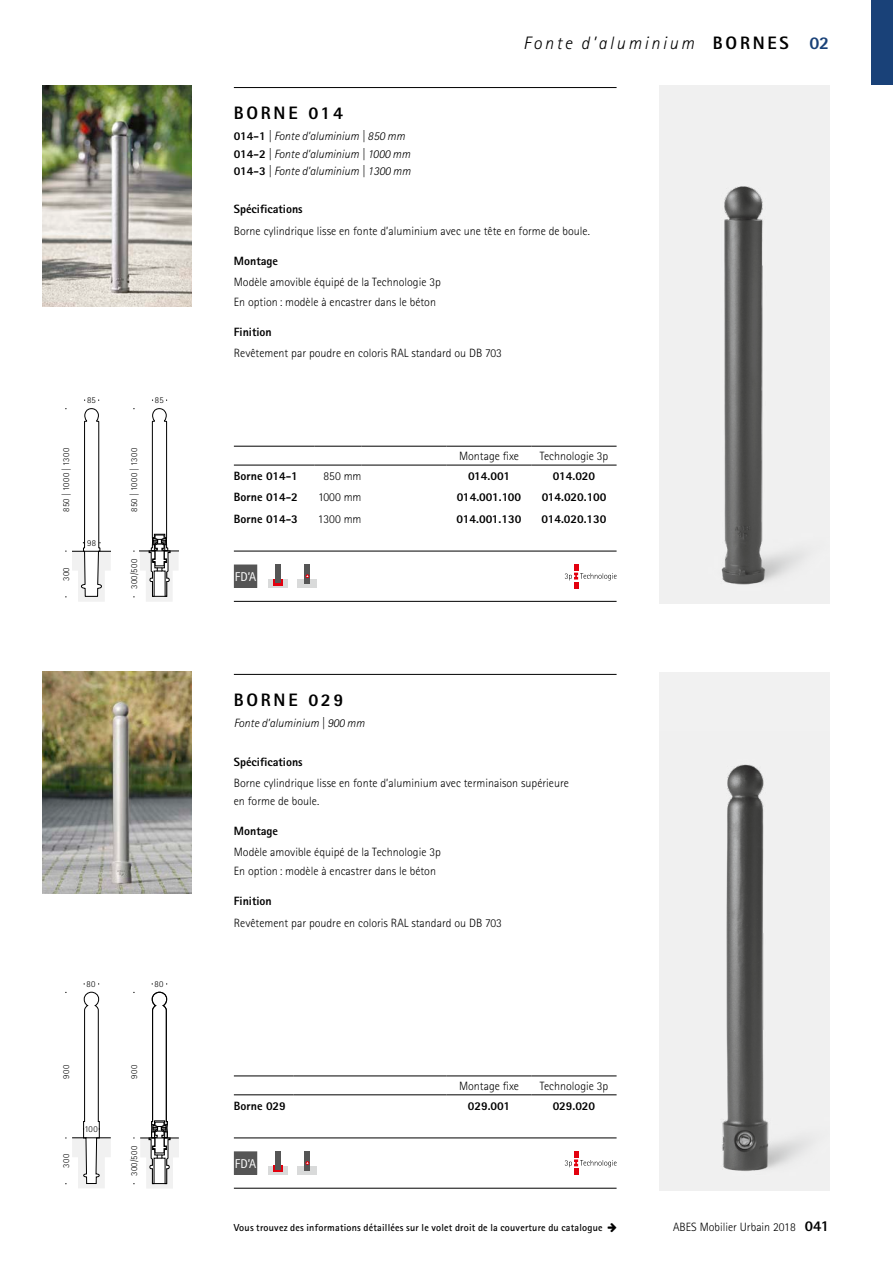
<style>
.page{position:relative;width:893px;height:1263px;background:#fff}
.page>*{position:absolute;margin:0;border:0;box-sizing:border-box;transform-origin:0 0}
.t1{font:italic 300 18px "Rotis Sans Serif Std";letter-spacing:.15em;color:#000}
.t2{font:800 18px "Rotis Sans Serif Std";letter-spacing:.15em;color:#000}
.t3{font:800 18px "Rotis Sans Serif Std";color:#194178}
.t4{font:12.75px "Rotis Sans Serif Std";color:#fff}
.t5{font:300 12px/19.4px "Rotis Sans Serif Std";color:#000}
.t6{font:800 12px "Rotis Sans Serif Std";color:#000}
.t7{font:italic 300 12px/17.2px "Rotis Sans Serif Std";color:#000}
.t8{font:800 12px "Rotis Sans Serif Std";letter-spacing:-.02em;color:#000}
.t9{font:700 10.2px "Rotis Sans Serif Std";letter-spacing:.02em;color:#000}
.t10{font:300 9px "Rotis Sans Serif Std";letter-spacing:.035em;color:#000}
.s1{font-weight:800;font-style:normal}
.s2{font-weight:800;font-size:15px}
</style>
<div class="page">
<div style="left:872px;top:0;width:21px;height:85px;background:#194178"></div>
<img style="left:659px;top:85px;width:170px;height:519px">
<div style="left:659px;top:672px;width:170px;height:519px;background:#f1f1f1"></div>
<img style="left:722px;top:764px;width:87px;height:407px">
<img style="left:43px;top:672px;width:148px;height:221px">
<img style="left:43px;top:85px;width:148px;height:221px">
<svg style="left:65px;top:992px;width:46px;height:196px"></svg>
<svg style="left:133px;top:992px;width:46px;height:196px"></svg>
<svg style="left:133px;top:408px;width:46px;height:194px"></svg>
<svg style="left:65px;top:408px;width:46px;height:194px"></svg>
<hr style="left:234px;top:674px;width:383px;height:1px;background:#000">
<hr style="left:234px;top:87px;width:383px;height:1px;background:#000">
<hr style="left:234px;top:601px;width:383px;height:1px;background:#000">
<hr style="left:234px;top:1188px;width:383px;height:1px;background:#000">
<hr style="left:234px;top:551px;width:383px;height:1px;background:#000">
<hr style="left:234px;top:1137px;width:383px;height:1px;background:#000">
<svg style="left:565px;top:564px;width:52px;height:24px"></svg>
<svg style="left:565px;top:1151px;width:52px;height:24px"></svg>
<svg style="left:268px;top:579px;width:19px;height:9px"></svg>
<svg style="left:273px;top:579px;width:9px;height:6px"></svg>
<div style="left:275px;top:564px;width:5px;height:19px;background:#555"></div>
<div style="left:268px;top:1166px;width:19px;height:9px;background:#d9dada"></div>
<svg style="left:273px;top:1166px;width:9px;height:6px"></svg>
<div style="left:275px;top:1151px;width:5px;height:19px;background:#555"></div>
<div style="left:298px;top:579px;width:19px;height:9px;background:#d9dada"></div>
<div style="left:305px;top:564px;width:5px;height:20px;background:#555"></div>
<svg style="left:305px;top:574px;width:4px;height:4px"></svg>
<div style="left:298px;top:1166px;width:19px;height:9px;background:#d9dada"></div>
<div style="left:305px;top:1151px;width:5px;height:20px;background:#555"></div>
<svg style="left:305px;top:1161px;width:4px;height:4px"></svg>
<hr style="left:234px;top:446px;width:81px;height:1px;background:#000">
<hr style="left:315px;top:446px;width:46px;height:1px;background:#000">
<hr style="left:361px;top:446px;width:85px;height:1px;background:#000">
<hr style="left:446px;top:446px;width:85px;height:1px;background:#000">
<hr style="left:531px;top:446px;width:86px;height:1px;background:#000">
<hr style="left:234px;top:465px;width:81px;height:1px;background:#000">
<hr style="left:315px;top:465px;width:46px;height:1px;background:#000">
<hr style="left:361px;top:465px;width:85px;height:1px;background:#000">
<hr style="left:446px;top:465px;width:85px;height:1px;background:#000">
<hr style="left:531px;top:465px;width:86px;height:1px;background:#000">
<hr style="left:234px;top:1075px;width:59px;height:1px;background:#000">
<hr style="left:293px;top:1075px;width:153px;height:1px;background:#000">
<hr style="left:446px;top:1075px;width:85px;height:1px;background:#000">
<hr style="left:531px;top:1075px;width:86px;height:1px;background:#000">
<hr style="left:234px;top:1094px;width:59px;height:1px;background:#000">
<hr style="left:293px;top:1094px;width:153px;height:1px;background:#000">
<hr style="left:446px;top:1094px;width:85px;height:1px;background:#000">
<hr style="left:531px;top:1094px;width:86px;height:1px;background:#000">
<svg style="left:234px;top:1151px;width:23px;height:24px"></svg>
<svg style="left:234px;top:564px;width:23px;height:24px"></svg>
<h1 class="t1" style="left:523px;top:32px;width:267px">Fonte d’aluminium <span class="s1">BORNES</span></h1>
<h1 class="t3" style="left:809px;top:31px;width:21px">02</h1>
<h1 class="t2" style="left:234px;top:101px;width:111px">BORNE 014</h1>
<p class="t7" style="left:234px;top:128px;width:178px"><span class="s1">014-1</span> | Fonte d’aluminium | 850 mm<br><span class="s1">014-2</span> | Fonte d’aluminium | 1000 mm<br><span class="s1">014-3</span> | Fonte d’aluminium | 1300 mm</p>
<p class="t6" style="left:234px;top:202px;width:70px">Spécifications</p>
<p class="t5" style="left:234px;top:221px;width:357px">Borne cylindrique lisse en fonte d’aluminium avec une tête en forme de boule.</p>
<p class="t6" style="left:234px;top:253px;width:46px">Montage</p>
<p class="t5" style="left:234px;top:273px;width:209px">Modèle amovible équipé de la Technologie 3p<br>En option: modèle à encastrer dans le béton</p>
<p class="t6" style="left:234px;top:324px;width:39px">Finition</p>
<p class="t5" style="left:234px;top:344px;width:270px">Revêtement par poudre en coloris RAL standard ou DB 703</p>
<p class="t10" style="left:87px;top:395px;width:10px">85</p>
<p class="t10" style="left:155px;top:395px;width:10px">85</p>
<p class="t10" style="left:61px;top:512px;width:65px;rotate:-90deg">850 | 1000 | 1300</p>
<p class="t10" style="left:129px;top:512px;width:65px;rotate:-90deg">850 | 1000 | 1300</p>
<p class="t5" style="left:459px;top:446px;width:61px">Montage fixe</p>
<p class="t5" style="left:540px;top:446px;width:70px">Technologie 3p</p>
<p class="t6" style="left:234px;top:468px;width:66px">Borne 014-1</p>
<p class="t5" style="left:323px;top:466px;width:39px">850 mm</p>
<p class="t6" style="left:468px;top:468px;width:44px">014.001</p>
<p class="t6" style="left:553px;top:468px;width:44px">014.020</p>
<p class="t6" style="left:234px;top:490px;width:66px">Borne 014-2</p>
<p class="t5" style="left:318px;top:488px;width:45px">1000 mm</p>
<p class="t8" style="left:457px;top:490px;width:66px">014.001.100</p>
<p class="t6" style="left:542px;top:490px;width:66px">014.020.100</p>
<p class="t6" style="left:234px;top:511px;width:66px">Borne 014-3</p>
<p class="t5" style="left:318px;top:509px;width:45px">1300 mm</p>
<p class="t6" style="left:457px;top:511px;width:66px">014.001.130</p>
<p class="t6" style="left:541px;top:511px;width:67px">014.020.130</p>
<p class="t10" style="left:87px;top:538px;width:10px">98</p>
<p class="t10" style="left:61px;top:581px;width:15px;rotate:-90deg">300</p>
<p class="t10" style="left:129px;top:589px;width:32px;rotate:-90deg">300/500</p>
<p class="t4" style="left:235px;top:569px;width:23px">FD’A</p>
<h1 class="t2" style="left:234px;top:688px;width:111px">BORNE 029</h1>
<p class="t7" style="left:234px;top:715px;width:132px">Fonte d’aluminium | 900 mm</p>
<p class="t6" style="left:234px;top:754px;width:70px">Spécifications</p>
<p class="t5" style="left:234px;top:775px;width:337px;line-height:17.2px">Borne cylindrique lisse en fonte d’aluminium avec terminaison supérieure en forme de boule.</p>
<p class="t6" style="left:234px;top:823px;width:46px">Montage</p>
<p class="t5" style="left:234px;top:842px;width:209px">Modèle amovible équipé de la Technologie 3p<br>En option: modèle à encastrer dans le béton</p>
<p class="t6" style="left:234px;top:894px;width:39px">Finition</p>
<p class="t5" style="left:234px;top:913px;width:270px">Revêtement par poudre en coloris RAL standard ou DB 703</p>
<p class="t10" style="left:87px;top:979px;width:10px">80</p>
<p class="t10" style="left:155px;top:979px;width:10px">80</p>
<p class="t10" style="left:61px;top:1078px;width:15px;rotate:-90deg">900</p>
<p class="t10" style="left:129px;top:1078px;width:15px;rotate:-90deg">900</p>
<p class="t5" style="left:459px;top:1076px;width:61px">Montage fixe</p>
<p class="t5" style="left:540px;top:1076px;width:70px">Technologie 3p</p>
<p class="t6" style="left:234px;top:1098px;width:54px">Borne 029</p>
<p class="t6" style="left:468px;top:1098px;width:44px">029.001</p>
<p class="t6" style="left:553px;top:1098px;width:44px">029.020</p>
<p class="t10" style="left:84px;top:1124px;width:15px">100</p>
<p class="t10" style="left:61px;top:1167px;width:15px;rotate:-90deg">300</p>
<p class="t10" style="left:129px;top:1176px;width:32px;rotate:-90deg">300/500</p>
<p class="t4" style="left:235px;top:1156px;width:23px">FD’A</p>
<p class="t9" style="left:234px;top:1221px;width:370px">Vous trouvez des informations détaillées sur le volet droit de la couverture du catalogue</p>
<p class="t5" style="left:673px;top:1217px;width:157px">ABES Mobilier Urbain 2018 <span class="s2">041</span></p>
</div>
